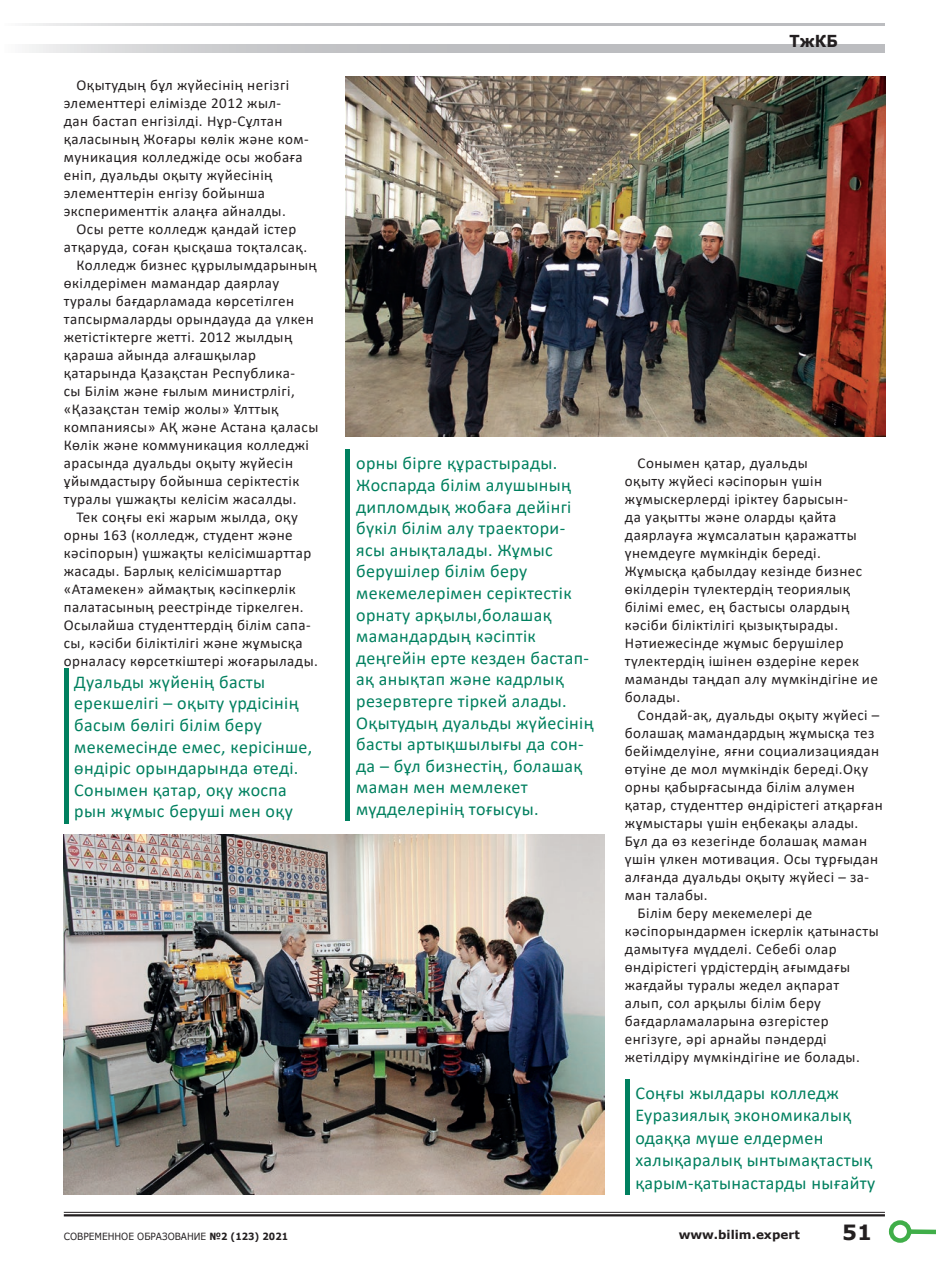
<style>
.page{position:relative;width:936px;height:1263px;background:#fff}
.page>*{position:absolute;margin:0;border:0;box-sizing:border-box;transform-origin:0 0}
.t1{font:700 21px "Verdana";color:#231f20}
.t2{font:18px/21.6px "Calibri";letter-spacing:.02em;color:#00805f}
.t3{font:700 16.5px "Verdana";color:#231f20;scale:.91 1}
.t4{font:15px/18px "Calibri";letter-spacing:.03em;color:#231f20}
.t5{font:700 12px "Verdana";color:#231f20}
.t6{font:9.9px "Verdana";color:#231f20;scale:.91 1}
.s1{font-weight:700}
</style>
<div class="page">
<div style="left:345px;top:450px;width:5px;height:371px;background:#00805f"></div>
<img style="left:345px;top:77px;width:540px;height:359px">
<img style="left:64px;top:835px;width:540px;height:360px">
<hr style="left:64px;top:668px;width:4px;height:155px;background:#00805f">
<div style="left:624px;top:1079px;width:5px;height:116px;background:#00805f"></div>
<hr style="left:64px;top:1212px;width:820px;height:1px;background:#231f20">
<hr style="left:64px;top:1214px;width:820px;height:2px;background:#231f20">
<div style="left:909px;top:1229px;width:26px;height:5px;background:#40ae49"></div>
<div style="left:888px;top:1220px;width:23px;height:23px;border:4px solid #40ae49;border-radius:50%"></div>
<svg style="left:29px;top:44px;width:855px;height:8px;background:#c5c5c8"></svg>
<hr style="left:4px;top:23px;width:880px;height:3px;background:#bcbdc0">
<p class="t4" style="left:64px;top:76px;width:246px;text-indent:13px">Оқытудың бұл жүйесінің негізгі элементтері елімізде 2012 жыл&shy;дан бастап енгізілді. Нұр-Сұлтан қаласының Жоғары көлік және ком&shy;муникация колледжіде осы жобаға еніп, дуальды оқыту жүйесінің элементтерін енгізу бойынша эксперименттік алаңға айналды.</p>
<p class="t4" style="left:77px;top:220px;width:221px">Осы ретте колледж қандай істер</p>
<p class="t4" style="left:64px;top:238px;width:245px">атқаруда, соған қысқаша тоқталсақ.</p>
<p class="t4" style="left:77px;top:256px;width:242px">Колледж бизнес құрылымдарының</p>
<p class="t4" style="left:64px;top:274px;width:217px">өкілдерімен мамандар даярлау</p>
<p class="t4" style="left:64px;top:292px;width:232px">туралы бағдарламада көрсетілген</p>
<p class="t4" style="left:64px;top:310px;width:251px">тапсырмаларды орындауда да үлкен</p>
<p class="t4" style="left:64px;top:328px;width:230px">жетістіктерге жетті. 2012 жылдың</p>
<p class="t4" style="left:64px;top:346px;width:194px">қараша айында алғашқылар</p>
<p class="t4" style="left:64px;top:364px;width:232px">қатарында Қазақстан Республика-</p>
<p class="t4" style="left:64px;top:382px;width:232px">сы Білім және ғылым министрлігі,</p>
<p class="t4" style="left:64px;top:400px;width:216px">«Қазақстан темір жолы» Ұлттық</p>
<p class="t4" style="left:64px;top:418px;width:256px">компаниясы» АҚ және Астана қаласы</p>
<p class="t4" style="left:64px;top:436px;width:247px">Көлік және коммуникация колледжі</p>
<p class="t4" style="left:64px;top:454px;width:231px">арасында дуальды оқыту жүйесін</p>
<p class="t4" style="left:64px;top:472px;width:237px">ұйымдастыру бойынша серіктестік</p>
<p class="t4" style="left:64px;top:490px;width:234px">туралы үшжақты келісім жасалды.</p>
<p class="t4" style="left:77px;top:508px;width:223px">Тек соңғы екі жарым жылда, оқу</p>
<p class="t4" style="left:64px;top:526px;width:230px">орны 163 (колледж, студент және</p>
<p class="t4" style="left:64px;top:544px;width:249px">кәсіпорын) үшжақты келісімшарттар</p>
<p class="t4" style="left:64px;top:562px;width:219px">жасады. Барлық келісімшарттар</p>
<p class="t4" style="left:64px;top:580px;width:233px">«Атамекен» аймақтық кәсіпкерлік</p>
<p class="t4" style="left:64px;top:598px;width:241px">палатасының реестрінде тіркелген.</p>
<p class="t4" style="left:64px;top:616px;width:248px">Осылайша студенттердің білім сапа-</p>
<p class="t4" style="left:64px;top:634px;width:240px">сы, кәсіби біліктілігі және жұмысқа</p>
<p class="t4" style="left:64px;top:652px;width:255px">орналасу көрсеткіштері жоғарылады.</p>
<p class="t2" style="left:74px;top:671px;width:240px">Дуальды жүйенің басты ерекшелігі – оқыту үрдісінің басым бөлігі білім беру мекемесінде емес, керісінше, өндіріс орындарында өтеді.<br>Сонымен қатар, оқу жоспа рын жұмыс беруші мен оқу</p>
<p class="t3" style="left:789px;top:29px;width:55px">ТжКБ</p>
<p class="t2" style="left:356px;top:452px;width:239px">орны бірге құрастырады.<br>Жоспарда білім алушының дипломдық жобаға дейінгі бүкіл білім алу траектори&shy;ясы анықталады. Жұмыс берушілер білім беру мекемелерімен серіктестік орнату арқылы,болашақ мамандардың кәсіптік деңгейін ерте кезден бастап&shy;ақ анықтап және кадрлық резервтерге тіркей алады.<br>Оқытудың дуальды жүйесінің басты артықшылығы да сон&shy;да – бұл бизнестің, болашақ маман мен мемлекет мүдделерінің тоғысуы.</p>
<p class="t4" style="left:625px;top:454px;width:254px;text-indent:13px">Сонымен қатар, дуальды<br>оқыту жүйесі кәсіпорын үшін жұмыскерлерді іріктеу барысын-<br>да уақытты және оларды қайта даярлауға жұмсалатын қаражатты үнемдеуге мүмкіндік береді.<br>Жұмысқа қабылдау кезінде бизнес өкілдерін түлектердің теориялық білімі емес, ең бастысы олардың кәсіби біліктілігі қызықтырады.<br>Нәтиежесінде жұмыс берушілер түлектердің ішінен өздеріне керек маманды таңдап алу мүмкіндігіне ие болады.</p>
<p class="t4" style="left:637px;top:706px;width:243px">Сондай-ақ, дуальды оқыту жүйесі –</p>
<p class="t4" style="left:625px;top:724px;width:251px">болашақ мамандардың жұмысқа тез</p>
<p class="t4" style="left:625px;top:742px;width:256px">бейімделуіне, яғни социализациядан</p>
<p class="t4" style="left:625px;top:760px;width:245px">өтуіне де мол мүмкіндік береді.Оқу</p>
<p class="t4" style="left:625px;top:778px;width:231px">орны қабырғасында білім алумен</p>
<p class="t4" style="left:625px;top:796px;width:259px">қатар, студенттер өндірістегі атқарған</p>
<p class="t4" style="left:625px;top:814px;width:235px">жұмыстары үшін еңбекақы алады.</p>
<p class="t4" style="left:625px;top:832px;width:244px">Бұл да өз кезегінде болашақ маман</p>
<p class="t4" style="left:625px;top:850px;width:255px">үшін үлкен мотивация. Осы тұрғыдан</p>
<p class="t4" style="left:625px;top:868px;width:246px">алғанда дуальды оқыту жүйесі – за-</p>
<p class="t4" style="left:625px;top:886px;width:84px">ман талабы.</p>
<p class="t4" style="left:637px;top:904px;width:176px">Білім беру мекемелері де</p>
<p class="t4" style="left:625px;top:922px;width:255px">кәсіпорындармен іскерлік қатынасты</p>
<p class="t4" style="left:625px;top:940px;width:213px">дамытуға мүдделі. Себебі олар</p>
<p class="t4" style="left:625px;top:958px;width:227px">өндірістегі үрдістердің ағымдағы</p>
<p class="t4" style="left:625px;top:976px;width:216px">жағдайы туралы жедел ақпарат</p>
<p class="t4" style="left:625px;top:994px;width:198px">алып, сол арқылы білім беру</p>
<p class="t4" style="left:625px;top:1012px;width:205px">бағдарламаларына өзгерістер</p>
<p class="t4" style="left:625px;top:1030px;width:203px">енгізуге, әрі арнайы пәндерді</p>
<p class="t4" style="left:625px;top:1048px;width:236px">жетілдіру мүмкіндігіне ие болады.</p>
<p class="t2" style="left:635px;top:1081px;width:241px;line-height:22.5px">Соңғы жылдары колледж<br>Еуразиялық экономикалық одаққа мүше елдермен халықаралық ынтымақтастық қарым-қатынастарды нығайту</p>
<p class="t6" style="left:64px;top:1229px;width:248px">СОВРЕМЕННОЕ ОБРАЗОВАНИЕ <span class="s1">№2 (123) 2021</span></p>
<p class="t5" style="left:678px;top:1226px;width:123px">www.bilim.expert</p>
<h1 class="t1" style="left:842px;top:1217px;width:31px">51</h1>
</div>
